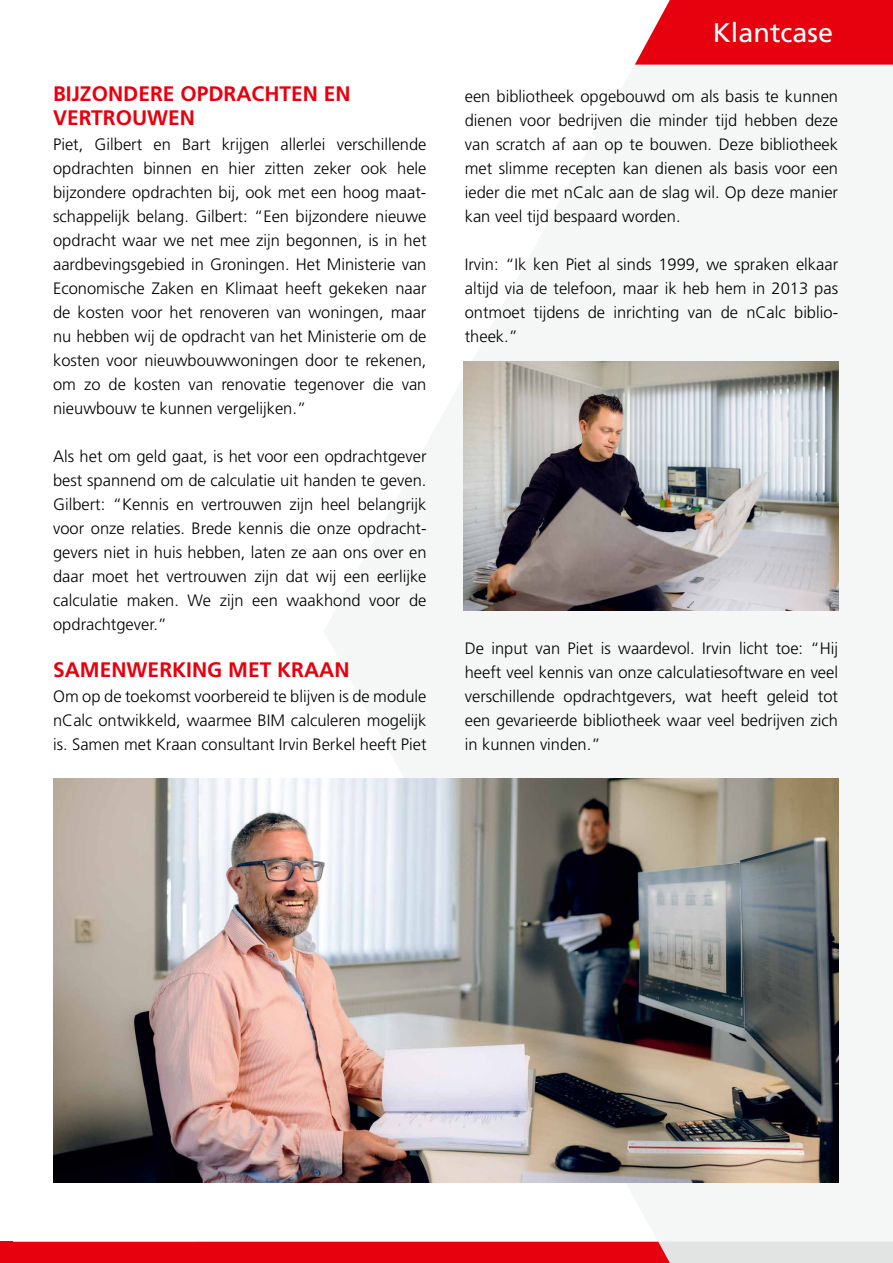
<style>
.page{position:relative;width:893px;height:1263px;background:#fff}
.page>*{position:absolute;margin:0;border:0;box-sizing:border-box;transform-origin:0 0}
.t1{font:27px "Frutiger";color:#fff}
.t2{font:700 21px/24px "Frutiger";color:#e7000e}
.t3{font:300 16.5px/24px "Frutiger";color:#000;text-align:justify}
</style>
<div class="page">
<svg style="left:635px;top:0;width:258px;height:65px;background:#e8131f"></svg>
<svg style="left:13px;top:1242px;width:880px;height:21px;background:#e53a45"></svg>
<div style="left:0;top:1242px;width:13px;height:21px;background:#e7000e"></div>
<img style="left:464px;top:361px;width:374px;height:250px">
<img style="left:53px;top:778px;width:785px;height:404px">
<p class="t2" style="left:53px;top:81px;width:299px">BIJZONDERE OPDRACHTEN EN<br>VERTROUWEN</p>
<p class="t3" style="left:53px;top:133px;width:375px">Piet, Gilbert en Bart krijgen allerlei verschillende opdrachten binnen en hier zitten zeker ook hele bijzondere opdrachten bij, ook met een hoog maat&shy;schappelijk belang. Gilbert: “Een bijzondere nieuwe opdracht waar we net mee zijn begonnen, is in het aardbevingsgebied in Groningen. Het Ministerie van Economische Zaken en Klimaat heeft gekeken naar de kosten voor het renoveren van woningen, maar nu hebben wij de opdracht van het Ministerie om de kosten voor nieuwbouwwoningen door te rekenen, om zo de kosten van renovatie tegenover die van nieuwbouw te kunnen vergelijken.”</p>
<p class="t3" style="left:53px;top:445px;width:375px">Als het om geld gaat, is het voor een opdrachtgever best spannend om de calculatie uit handen te geven.<br>Gilbert: “Kennis en vertrouwen zijn heel belangrijk voor onze relaties. Brede kennis die onze opdracht&shy;gevers niet in huis hebben, laten ze aan ons over en daar moet het vertrouwen zijn dat wij een eerlijke calculatie maken. We zijn een waakhond voor de opdrachtgever.”</p>
<p class="t2" style="left:53px;top:657px;width:298px">SAMENWERKING MET KRAAN</p>
<p class="t3" style="left:53px;top:685px;width:375px">Om op de toekomst voorbereid te blijven is de module nCalc ontwikkeld, waarmee BIM calculeren mogelijk is. Samen met Kraan consultant Irvin Berkel heeft Piet</p>
<h1 class="t1" style="left:713px;top:17px;width:122px">Klantcase</h1>
<p class="t3" style="left:465px;top:85px;width:375px">een bibliotheek opgebouwd om als basis te kunnen dienen voor bedrijven die minder tijd hebben deze van scratch af aan op te bouwen. Deze bibliotheek met slimme recepten kan dienen als basis voor een ieder die met nCalc aan de slag wil. Op deze manier kan veel tijd bespaard worden.</p>
<p class="t3" style="left:465px;top:253px;width:375px">Irvin: “Ik ken Piet al sinds 1999, we spraken elkaar altijd via de telefoon, maar ik heb hem in 2013 pas ontmoet tijdens de inrichting van de nCalc biblio&shy;theek.”</p>
<p class="t3" style="left:465px;top:637px;width:375px">De input van Piet is waardevol. Irvin licht toe: “Hij heeft veel kennis van onze calculatiesoftware en veel verschillende opdrachtgevers, wat heeft geleid tot een gevarieerde bibliotheek waar veel bedrijven zich in kunnen vinden.”</p>
</div>
